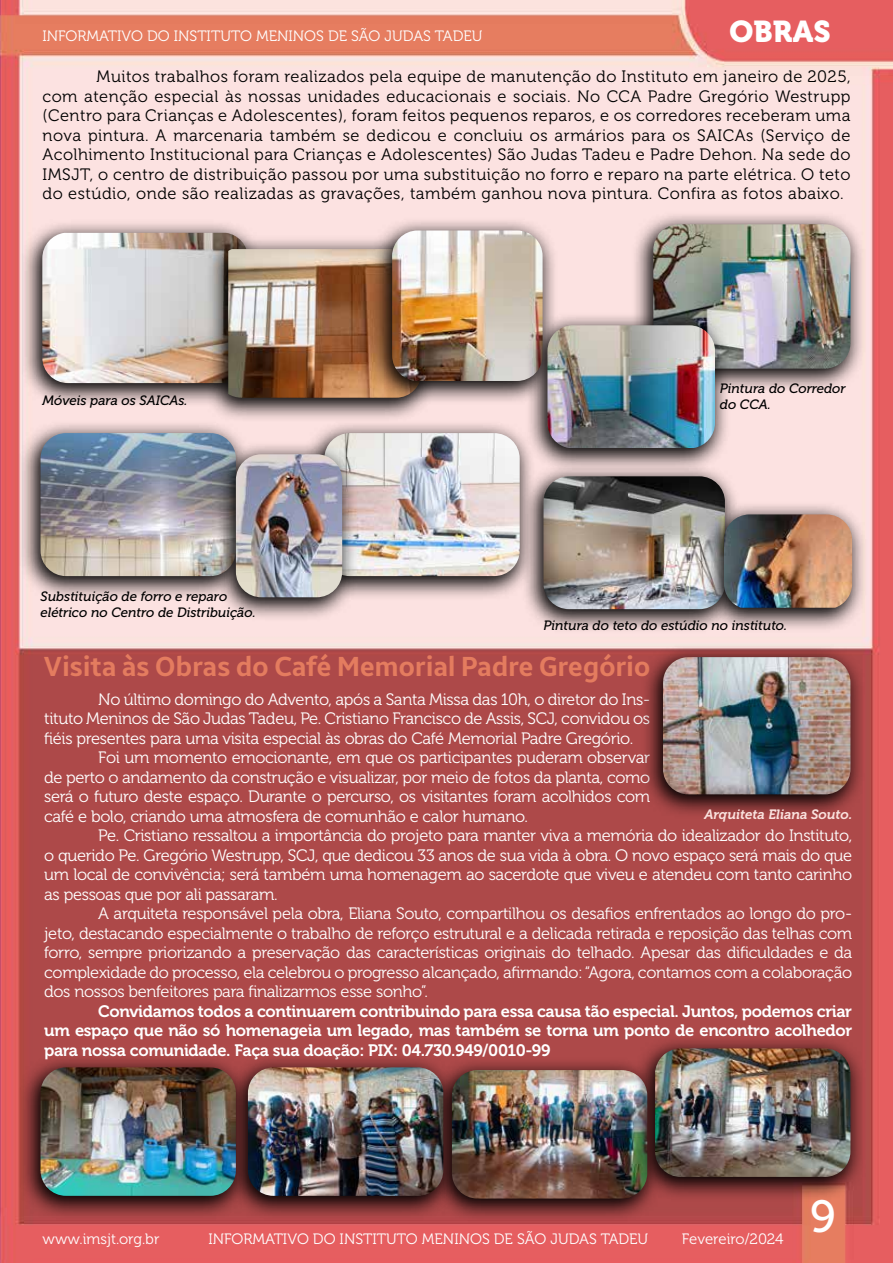
<style>
.page{position:relative;width:893px;height:1263px;background:#fff}
.page>*{position:absolute;margin:0;border:0;box-sizing:border-box;transform-origin:0 0}
.t1{font:45px "Museo 500";color:#fff}
.t2{font:30px "Museo 900";color:#fff}
.t3{font:700 27px "Samsung Sans";letter-spacing:.01em;color:#e47c5f}
.t4{font:16.5px/19.5px "Museo 300";letter-spacing:-.02em;color:#fff;text-align:justify}
.t5{font:16.5px/19.5px "Museo 300";letter-spacing:.03em;color:#000;text-align:justify}
.t6{font:16.5px/19.5px "Museo 700";letter-spacing:-.02em;color:#fff;text-align:justify}
.t7{font:15px "Museo 300";color:#fff}
.t8{font:italic 13.5px/16.2px "Museo 500";color:#000}
.t9{font:italic 13.5px "Museo 700";color:#fae2de}
</style>
<div class="page">
<img style="left:0;top:0;width:893px;height:1263px">
<svg style="left:20px;top:219px;width:244px;height:188px"></svg>
<img style="left:42px;top:233px;width:206px;height:150px">
<svg style="left:206px;top:235px;width:231px;height:187px"></svg>
<img style="left:228px;top:249px;width:142px;height:149px">
<svg style="left:370px;top:217px;width:188px;height:188px"></svg>
<img style="left:392px;top:230px;width:151px;height:151px">
<svg style="left:631px;top:211px;width:235px;height:182px"></svg>
<img style="left:653px;top:224px;width:197px;height:145px">
<svg style="left:18px;top:420px;width:234px;height:181px"></svg>
<img style="left:41px;top:433px;width:195px;height:143px">
<svg style="left:302px;top:420px;width:223px;height:181px"></svg>
<img style="left:324px;top:433px;width:196px;height:143px">
<svg style="left:641px;top:644px;width:225px;height:175px"></svg>
<img style="left:663px;top:657px;width:187px;height:137px">
<svg style="left:430px;top:1057px;width:233px;height:166px"></svg>
<img style="left:459px;top:1070px;width:174px;height:128px">
<svg style="left:633px;top:1035px;width:233px;height:166px"></svg>
<img style="left:655px;top:1048px;width:195px;height:129px">
<svg style="left:18px;top:1054px;width:208px;height:166px"></svg>
<img style="left:41px;top:1067px;width:185px;height:129px">
<svg style="left:226px;top:1054px;width:233px;height:166px"></svg>
<img style="left:248px;top:1067px;width:195px;height:129px">
<svg style="left:521px;top:463px;width:220px;height:171px"></svg>
<img style="left:543px;top:476px;width:182px;height:133px">
<svg style="left:702px;top:501px;width:166px;height:131px"></svg>
<img style="left:724px;top:514px;width:128px;height:94px">
<img style="left:214px;top:441px;width:144px;height:181px">
<img style="left:236px;top:454px;width:106px;height:143px">
<svg style="left:525px;top:312px;width:206px;height:160px"></svg>
<img style="left:547px;top:325px;width:168px;height:123px">
<p class="t7" style="left:43px;top:28px;width:441px">INFORMATIVO DO INSTITUTO MENINOS DE SÃO JUDAS TADEU</p>
<h2 class="t2" style="left:729px;top:14px;width:103px">OBRAS</h2>
<p class="t5" style="left:43px;top:67px;width:809px;text-indent:54px">Muitos trabalhos foram realizados pela equipe de manutenção do Instituto em janeiro de 2025, com atenção especial às nossas unidades educacionais e sociais. No CCA Padre Gregório Westrupp (Centro para Crianças e Adolescentes), foram feitos pequenos reparos, e os corredores receberam uma nova pintura. A marcenaria também se dedicou e concluiu os armários para os SAICAs (Serviço de Acolhimento Institucional para Crianças e Adolescentes) São Judas Tadeu e Padre Dehon. Na sede do IMSJT, o centro de distribuição passou por uma substituição no forro e reparo na parte elétrica. O teto do estúdio, onde são realizadas as gravações, também ganhou nova pintura. Confira as fotos abaixo.</p>
<p class="t8" style="left:43px;top:392px;width:147px">Móveis para os SAICAs.</p>
<p class="t8" style="left:720px;top:380px;width:127px">Pintura do Corredor do CCA.</p>
<p class="t8" style="left:41px;top:588px;width:217px">Substituição de forro e reparo elétrico no Centro de Distribuição.</p>
<p class="t8" style="left:543px;top:617px;width:245px">Pintura do teto do estúdio no instituto.</p>
<h3 class="t3" style="left:44px;top:647px;width:608px">Visita às Obras do Café Memorial Padre Gregório</h3>
<p class="t4" style="left:44px;top:690px;width:607px;text-indent:54px">No último domingo do Advento, após a Santa Missa das 10h, o diretor do Ins&shy;tituto Meninos de São Judas Tadeu, Pe. Cristiano Francisco de Assis, SCJ, convidou os fiéis presentes para uma visita especial às obras do Café Memorial Padre Gregório.</p>
<p class="t4" style="left:44px;top:748px;width:608px;text-indent:54px">Foi um momento emocionante, em que os participantes puderam observar de perto o andamento da construção e visualizar, por meio de fotos da planta, como será o futuro deste espaço. Durante o percurso, os visitantes foram acolhidos com café e bolo, criando uma atmosfera de comunhão e calor humano.</p>
<p class="t4" style="left:44px;top:826px;width:809px;text-indent:54px">Pe. Cristiano ressaltou a importância do projeto para manter viva a memória do idealizador do Instituto, o querido Pe. Gregório Westrupp, SCJ, que dedicou 33 anos de sua vida à obra. O novo espaço será mais do que um local de convivência; será também uma homenagem ao sacerdote que viveu e atendeu com tanto carinho as pessoas que por ali passaram.</p>
<p class="t4" style="left:44px;top:904px;width:809px;text-indent:54px">A arquiteta responsável pela obra, Eliana Souto, compartilhou os desafios enfrentados ao longo do pro&shy;jeto, destacando especialmente o trabalho de reforço estrutural e a delicada retirada e reposição das telhas com forro, sempre priorizando a preservação das características originais do telhado. Apesar das dificuldades e da complexidade do processo, ela celebrou o progresso alcançado, afirmando: “Agora, contamos com a colaboração dos nossos benfeitores para finalizarmos esse sonho”.</p>
<p class="t6" style="left:44px;top:1002px;width:809px;text-indent:54px">Convidamos todos a continuarem contribuindo para essa causa tão especial. Juntos, podemos criar um espaço que não só homenageia um legado, mas também se torna um ponto de encontro acolhedor para nossa comunidade. Faça sua doação: PIX: 04.730.949/0010-99</p>
<p class="t9" style="left:704px;top:806px;width:149px">Arquiteta Eliana Souto.</p>
<p class="t7" style="left:208px;top:1231px;width:441px">INFORMATIVO DO INSTITUTO MENINOS DE SÃO JUDAS TADEU</p>
<p class="t7" style="left:43px;top:1231px;width:118px">www.imsjt.org.br</p>
<p class="t7" style="left:682px;top:1231px;width:103px">Fevereiro/2024</p>
<h1 class="t1" style="left:810px;top:1192px;width:27px">9</h1>
</div>
